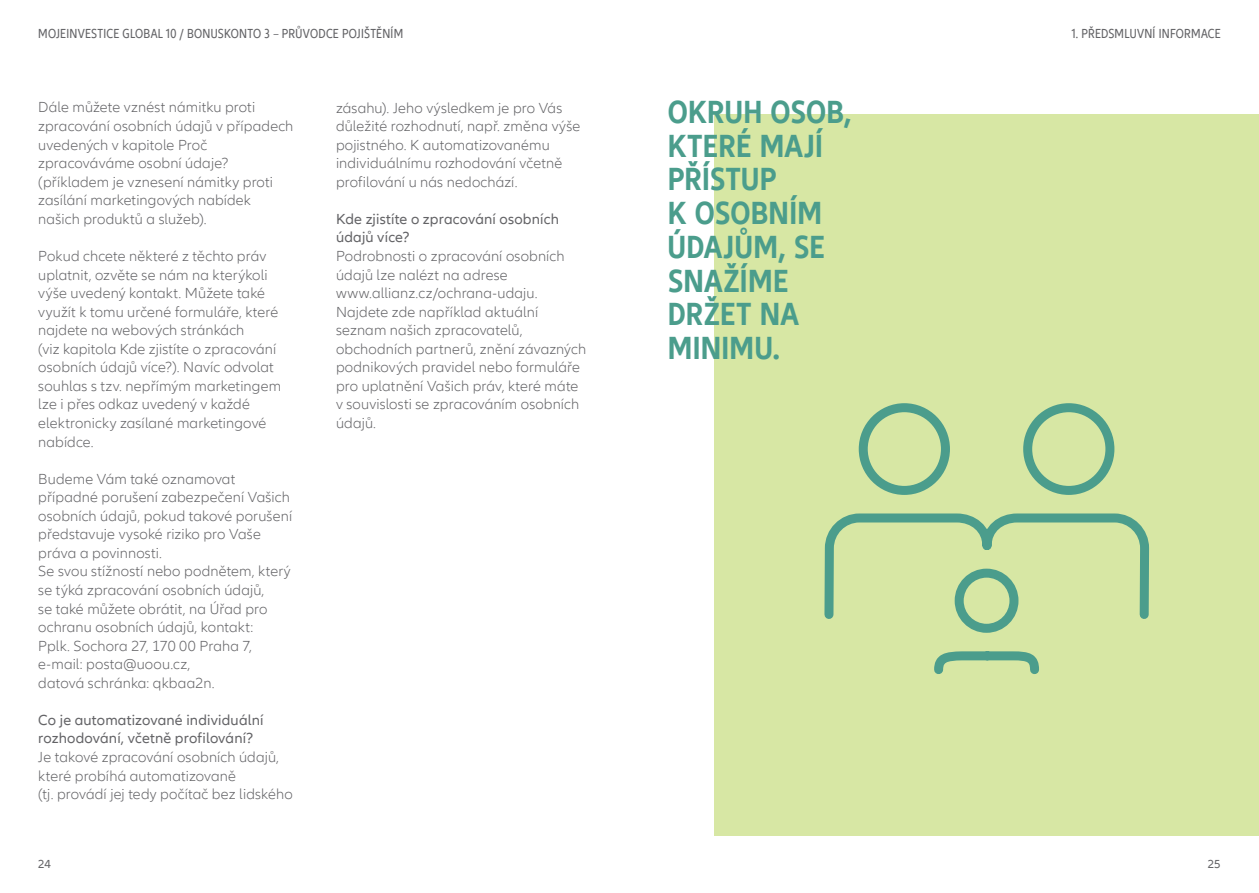
<style>
.page{position:relative;width:1259px;height:893px;background:#fff}
.page>*{position:absolute;margin:0;border:0;box-sizing:border-box;transform-origin:0 0}
.t1{font:700 condensed 33px/33.8px "Allianz Neo";letter-spacing:.01em;color:#4b9d8c}
.t2{font:300 15px/18.6px "Allianz Neo";letter-spacing:.01em;color:#636366}
.t3{font:15px/18.6px "Allianz Neo";letter-spacing:.01em;color:#636366}
.t4{font:condensed 13.5px "Allianz Neo";letter-spacing:.02em;color:#636366}
.t5{font:12px "Allianz Neo";color:#636366}
</style>
<div class="page">
<div style="left:714px;top:115px;width:545px;height:721px;background:#d7e7a4"></div>
<svg style="left:824px;top:403px;width:326px;height:271px"></svg>
<p class="t4" style="left:38px;top:26px;width:366px">MOJEINVESTICE GLOBAL 10 / BONUSKONTO 3 – PRŮVODCE POJIŠTĚNÍM</p>
<p class="t4" style="left:1071px;top:26px;width:150px">1. PŘEDSMLUVNÍ INFORMACE</p>
<p class="t2" style="left:38px;top:99px;width:257px">Dále můžete vznést námitku proti zpracování osobních údajů v případech uvedených v kapitole Proč zpracováváme osobní údaje? (příkladem je vznesení námitky proti zasílání marketingových nabídek našich produktů a služeb).</p>
<p class="t2" style="left:38px;top:247px;width:244px">Pokud chcete některé z těchto práv uplatnit, ozvěte se nám na kterýkoli výše uvedený kontakt. Můžete také využít k tomu určené formuláře, které najdete na webových stránkách<br>(viz kapitola Kde zjistíte o zpracování osobních údajů více?). Navíc odvolat souhlas s tzv. nepřímým marketingem lze i přes odkaz uvedený v každé elektronicky zasílané marketingové nabídce.</p>
<p class="t2" style="left:38px;top:470px;width:255px">Budeme Vám také oznamovat případné porušení zabezpečení Vašich osobních údajů, pokud takové porušení představuje vysoké riziko pro Vaše práva a povinnosti.<br>Se svou stížností nebo podnětem, který se týká zpracování osobních údajů,<br>se také můžete obrátit, na Úřad pro ochranu osobních údajů, kontakt:<br>Pplk. Sochora 27, 170 00 Praha 7, e-mail: posta@uoou.cz,<br>datová schránka: qkbaa2n.</p>
<p class="t3" style="left:38px;top:711px;width:227px">Co je automatizované individuální rozhodování, včetně profilování?</p>
<p class="t2" style="left:38px;top:748px;width:256px">Je takové zpracování osobních údajů, které probíhá automatizovaně<br>(tj. provádí jej tedy počítač bez lidského</p>
<p class="t2" style="left:336px;top:99px;width:246px">zásahu). Jeho výsledkem je pro Vás důležité rozhodnutí, např. změna výše pojistného. K automatizovanému individuálnímu rozhodování včetně profilování u nás nedochází.</p>
<p class="t3" style="left:336px;top:210px;width:224px">Kde zjistíte o zpracování osobních údajů více?</p>
<p class="t2" style="left:336px;top:247px;width:252px">Podrobnosti o zpracování osobních údajů lze nalézt na adrese www.allianz.cz/ochrana-udaju.<br>Najdete zde například aktuální seznam našich zpracovatelů, obchodních partnerů, znění závazných podnikových pravidel nebo formuláře pro uplatnění Vašich práv, které máte v souvislosti se zpracováním osobních údajů.</p>
<h1 class="t1" style="left:668px;top:96px;width:185px">OKRUH OSOB,<br>KTERÉ MAJÍ<br>PŘÍSTUP<br>K OSOBNÍM<br>ÚDAJŮM, SE<br>SNAŽÍME<br>DRŽET NA<br>MINIMU.</h1>
<p class="t5" style="left:38px;top:857px;width:14px">24</p>
<p class="t5" style="left:1207px;top:857px;width:14px">25</p>
</div>
